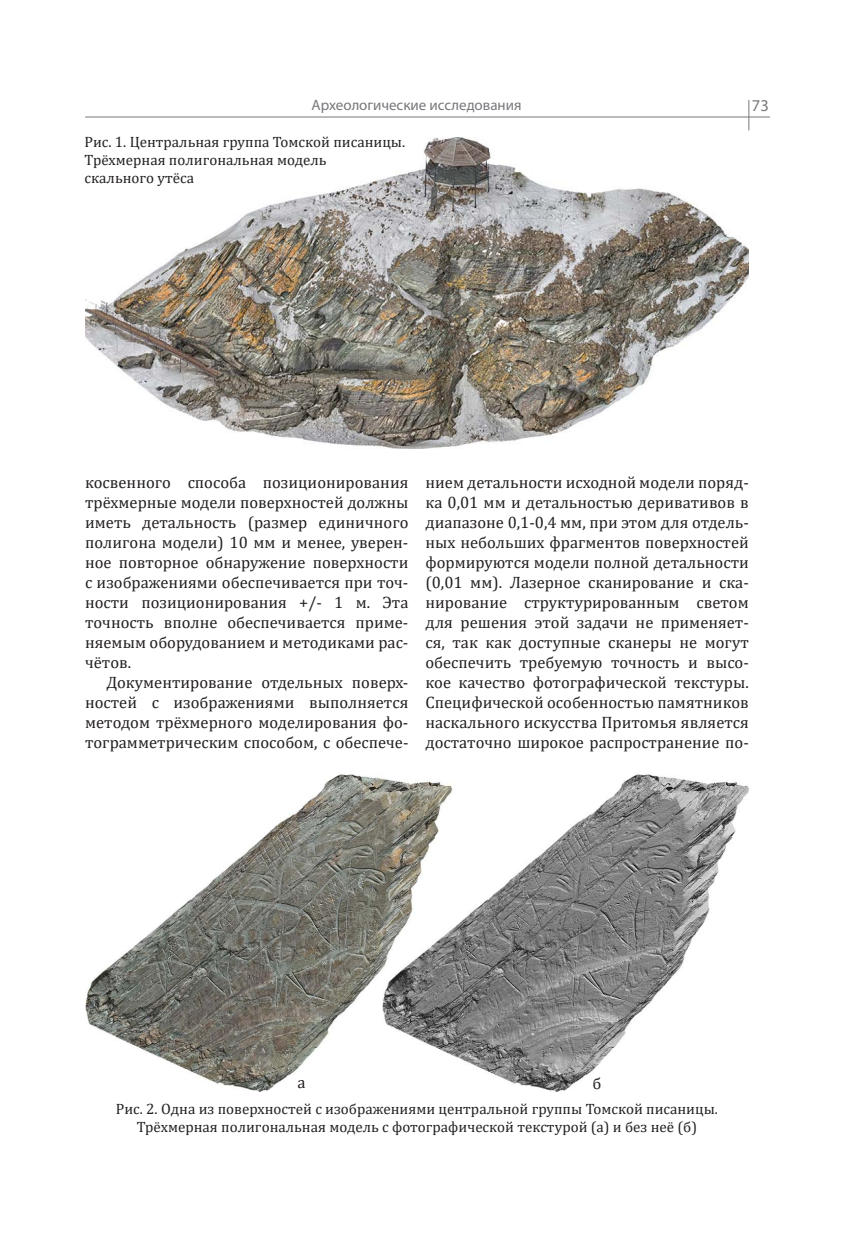
<style>
.page{position:relative;width:851px;height:1234px;background:#fff}
.page>*{position:absolute;margin:0;border:0;box-sizing:border-box;transform-origin:0 0}
.t1{font:16.5px/20px "Cambria";color:#231f20;text-align:justify}
.t2{font:16.5px "Myriad Pro";color:#76787b}
.t3{font:15px/18px "Cambria";color:#231f20}
.t4{font:15px "Myriad Pro";color:#76787b}
</style>
<div class="page">
<hr style="left:85px;top:117px;width:684px;height:1px;background:#76787b">
<hr style="left:748px;top:100px;width:1px;height:30px;background:#76787b">
<img style="left:85px;top:137px;width:663px;height:311px">
<img style="left:85px;top:774px;width:664px;height:317px">
<p class="t4" style="left:311px;top:96px;width:211px">Археологические исследования</p>
<p class="t2" style="left:751px;top:95px;width:18px">73</p>
<p class="t3" style="left:85px;top:133px;width:322px">Рис. 1. Центральная группа Томской писаницы.<br>Трёхмерная полигональная модель</p>
<p class="t3" style="left:85px;top:169px;width:111px">скального утёса</p>
<p class="t1" style="left:85px;top:472px;width:325px">косвенного способа позиционирования трёхмерные модели поверхностей должны иметь детальность (размер единичного полигона модели) 10 мм и менее, уверен&shy;ное повторное обнаружение поверхности с изображениями обеспечивается при точ&shy;ности позиционирования +/- 1 м. Эта точность вполне обеспечивается приме&shy;няемым оборудованием и методиками рас&shy;чётов.</p>
<p class="t1" style="left:85px;top:672px;width:325px;text-indent:21px">Документирование отдельных поверх&shy;ностей с изображениями выполняется методом трёхмерного моделирования фо&shy;тограмметрическим способом, с обеспече-</p>
<p class="t1" style="left:425px;top:472px;width:325px">нием детальности исходной модели поряд&shy;ка 0,01 мм и детальностью деривативов в диапазоне 0,1-0,4 мм, при этом для отдель&shy;ных небольших фрагментов поверхностей формируются модели полной детальности (0,01 мм). Лазерное сканирование и ска&shy;нирование структурированным светом для решения этой задачи не применяет&shy;ся, так как доступные сканеры не могут обеспечить требуемую точность и высо&shy;кое качество фотографической текстуры.<br>Специфической особенностью памятников наскального искусства Притомья является достаточно широкое распространение по-</p>
<p class="t1" style="left:297px;top:1071px;width:10px">а</p>
<p class="t1" style="left:592px;top:1073px;width:10px">б</p>
<p class="t3" style="left:116px;top:1099px;width:603px">Рис. 2. Одна из поверхностей с изображениями центральной группы Томской писаницы.</p>
<p class="t3" style="left:137px;top:1117px;width:561px">Трёхмерная полигональная модель с фотографической текстурой (а) и без неё (б)</p>
</div>
